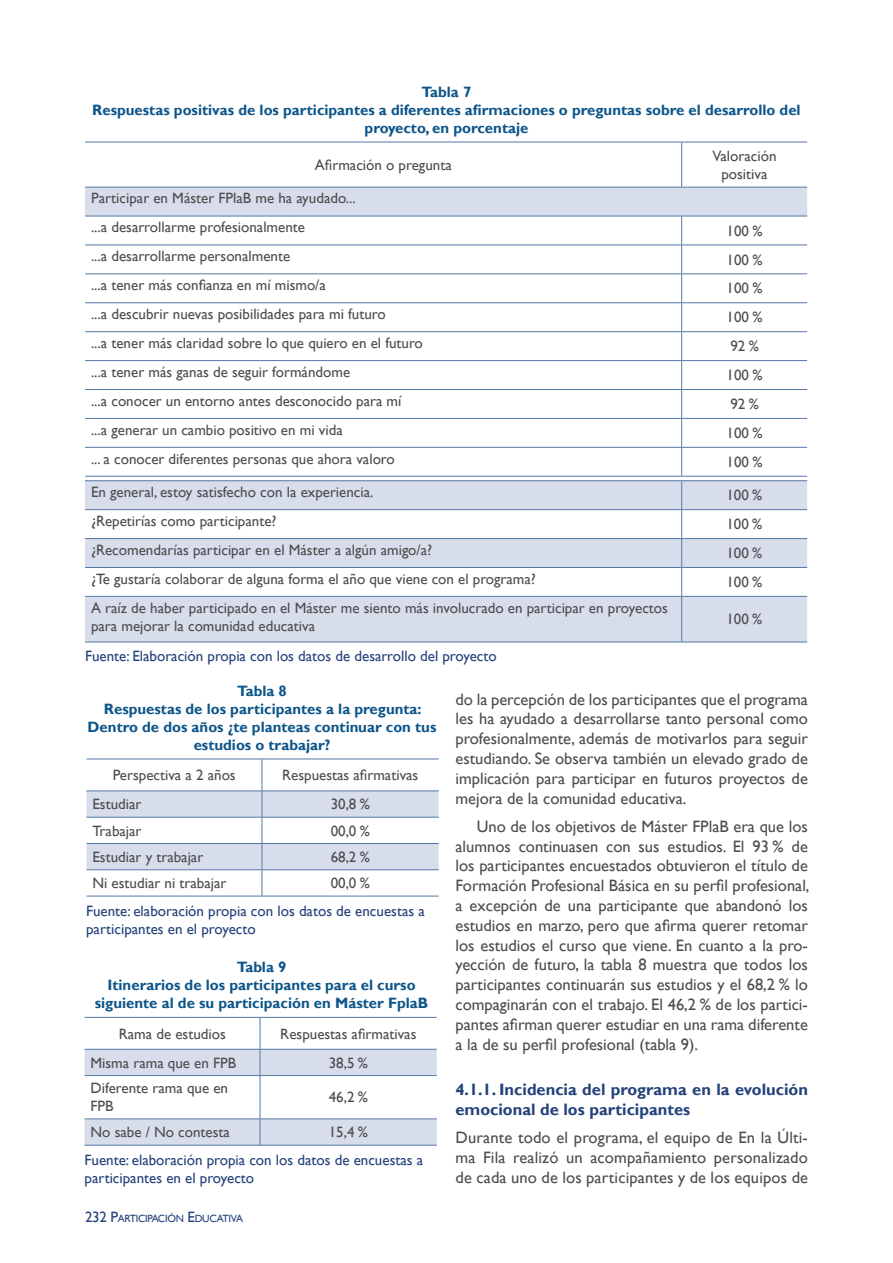
<style>
.page{position:relative;width:893px;height:1263px;background:#fff}
.page>*{position:absolute;margin:0;border:0;box-sizing:border-box;transform-origin:0 0}
.t1{font:16.5px/19.8px "Gill Sans";color:#4d4d4f;text-align:justify}
.t2{font:700 16.5px/19.8px "Gill Sans";color:#24417a}
.t3{font:15px/18px "Gill Sans";color:#4d4d4f}
.t4{font:700 15px/18px "Gill Sans";color:#0d558a;text-align:center}
.t5{font:15px/18px "Gill Sans";color:#24417a}
.t6{font:10.5px "Gill Sans";letter-spacing:-.03em;color:#24417a}
.s1{font-size:15px}
</style>
<div class="page">
<svg style="left:85px;top:143px;width:722px;height:44px"></svg>
<div style="left:85px;top:188px;width:722px;height:454px;background:#d7ddea"></div>
<hr style="left:681px;top:142px;width:1px;height:45px;background:#5478a6">
<hr style="left:85px;top:187px;width:597px;height:1px;background:#5478a6">
<hr style="left:682px;top:187px;width:125px;height:1px;background:#5478a6">
<svg style="left:85px;top:216px;width:722px;height:380px"></svg>
<hr style="left:681px;top:597px;width:1px;height:45px;background:#5478a6">
<hr style="left:682px;top:245px;width:125px;height:1px;background:#5478a6">
<hr style="left:85px;top:273px;width:597px;height:1px;background:#5478a6">
<hr style="left:682px;top:273px;width:125px;height:1px;background:#5478a6">
<hr style="left:85px;top:302px;width:597px;height:1px;background:#5478a6">
<hr style="left:682px;top:302px;width:125px;height:1px;background:#5478a6">
<hr style="left:85px;top:331px;width:597px;height:1px;background:#5478a6">
<hr style="left:682px;top:331px;width:125px;height:1px;background:#5478a6">
<hr style="left:85px;top:360px;width:597px;height:1px;background:#5478a6">
<hr style="left:682px;top:360px;width:125px;height:1px;background:#5478a6">
<hr style="left:85px;top:389px;width:597px;height:1px;background:#5478a6">
<hr style="left:682px;top:389px;width:125px;height:1px;background:#5478a6">
<hr style="left:85px;top:418px;width:597px;height:1px;background:#5478a6">
<hr style="left:682px;top:418px;width:125px;height:1px;background:#5478a6">
<hr style="left:85px;top:447px;width:597px;height:1px;background:#5478a6">
<hr style="left:682px;top:447px;width:125px;height:1px;background:#5478a6">
<hr style="left:85px;top:476px;width:597px;height:1px;background:#5478a6">
<hr style="left:682px;top:476px;width:125px;height:1px;background:#5478a6">
<hr style="left:85px;top:480px;width:597px;height:1px;background:#5478a6">
<hr style="left:682px;top:480px;width:125px;height:1px;background:#5478a6">
<hr style="left:85px;top:509px;width:597px;height:1px;background:#5478a6">
<hr style="left:682px;top:509px;width:125px;height:1px;background:#5478a6">
<hr style="left:85px;top:538px;width:597px;height:1px;background:#5478a6">
<hr style="left:682px;top:538px;width:125px;height:1px;background:#5478a6">
<hr style="left:85px;top:567px;width:597px;height:1px;background:#5478a6">
<hr style="left:682px;top:567px;width:125px;height:1px;background:#5478a6">
<hr style="left:85px;top:596px;width:597px;height:1px;background:#5478a6">
<hr style="left:682px;top:596px;width:125px;height:1px;background:#5478a6">
<hr style="left:85px;top:642px;width:597px;height:1px;background:#5478a6">
<hr style="left:682px;top:642px;width:125px;height:1px;background:#5478a6">
<hr style="left:85px;top:142px;width:597px;height:1px;background:#5478a6">
<hr style="left:682px;top:142px;width:125px;height:1px;background:#5478a6">
<svg style="left:86px;top:759px;width:353px;height:31px"></svg>
<hr style="left:262px;top:759px;width:1px;height:31px;background:#5478a6">
<hr style="left:86px;top:790px;width:176px;height:1px;background:#5478a6">
<hr style="left:262px;top:790px;width:177px;height:1px;background:#5478a6">
<hr style="left:86px;top:896px;width:176px;height:1px;background:#5478a6">
<hr style="left:86px;top:758px;width:176px;height:1px;background:#5478a6">
<hr style="left:262px;top:758px;width:177px;height:1px;background:#5478a6">
<svg style="left:86px;top:791px;width:353px;height:105px"></svg>
<hr style="left:262px;top:896px;width:177px;height:1px;background:#5478a6">
<hr style="left:85px;top:1145px;width:175px;height:1px;background:#5478a6">
<svg style="left:85px;top:1017px;width:352px;height:128px"></svg>
<hr style="left:260px;top:1145px;width:177px;height:1px;background:#5478a6">
<p class="t4" style="left:92px;top:83px;width:710px">Tabla 7<br>Respuestas positivas de los participantes a diferentes afirmaciones o preguntas sobre el desarrollo del proyecto, en porcentaje</p>
<p class="t3" style="left:315px;top:156px;width:138px">Afirmación o pregunta</p>
<p class="t3" style="left:712px;top:147px;width:66px;text-align:center">Valoración positiva</p>
<p class="t3" style="left:91px;top:184px;width:266px;line-height:29px">Participar en Máster FPlaB me ha ayudado... ...a desarrollarme profesionalmente</p>
<p class="t3" style="left:727px;top:222px;width:37px">100 %</p>
<p class="t3" style="left:91px;top:248px;width:201px">...a desarrollarme personalmente</p>
<p class="t3" style="left:727px;top:251px;width:37px">100 %</p>
<p class="t3" style="left:91px;top:276px;width:236px">...a tener más confianza en mí mismo/a</p>
<p class="t3" style="left:727px;top:280px;width:37px">100 %</p>
<p class="t3" style="left:91px;top:305px;width:296px">...a descubrir nuevas posibilidades para mi futuro</p>
<p class="t3" style="left:727px;top:309px;width:37px">100 %</p>
<p class="t3" style="left:91px;top:334px;width:333px">...a tener más claridad sobre lo que quiero en el futuro</p>
<p class="t3" style="left:730px;top:337px;width:30px">92%</p>
<p class="t3" style="left:91px;top:363px;width:261px">...a tener más ganas de seguir formándome</p>
<p class="t3" style="left:727px;top:366px;width:37px">100 %</p>
<p class="t3" style="left:91px;top:392px;width:312px">...a conocer un entorno antes desconocido para mí</p>
<p class="t3" style="left:730px;top:395px;width:30px">92%</p>
<p class="t3" style="left:91px;top:421px;width:253px">...a generar un cambio positivo en mi vida</p>
<p class="t3" style="left:727px;top:424px;width:37px">100 %</p>
<p class="t3" style="left:91px;top:450px;width:305px">... a conocer diferentes personas que ahora valoro</p>
<p class="t3" style="left:727px;top:453px;width:37px">100 %</p>
<p class="t3" style="left:91px;top:483px;width:284px">En general, estoy satisfecho con la experiencia.</p>
<p class="t3" style="left:726px;top:487px;width:37px">100 %</p>
<p class="t3" style="left:91px;top:512px;width:187px">¿Repetirías como participante?</p>
<p class="t3" style="left:726px;top:515px;width:37px">100 %</p>
<p class="t3" style="left:91px;top:541px;width:343px">¿Recomendarías participar en el Máster a algún amigo/a?</p>
<p class="t3" style="left:726px;top:544px;width:37px">100 %</p>
<p class="t3" style="left:91px;top:570px;width:446px">¿Te gustaría colaborar de alguna forma el año que viene con el programa?</p>
<p class="t3" style="left:726px;top:573px;width:37px">100 %</p>
<p class="t3" style="left:91px;top:599px;width:578px">A raíz de haber participado en el Máster me siento más involucrado en participar en proyectos para mejorar la comunidad educativa</p>
<p class="t3" style="left:726px;top:611px;width:37px">100 %</p>
<p class="t5" style="left:85px;top:647px;width:413px">Fuente: Elaboración propia con los datos de desarrollo del proyecto</p>
<p class="t4" style="left:88px;top:682px;width:350px">Tabla 8<br>Respuestas de los participantes a la pregunta:<br>Dentro de dos años ¿te planteas continuar con tus estudios o trabajar?</p>
<p class="t3" style="left:113px;top:766px;width:125px">Perspectiva a 2 años</p>
<p class="t3" style="left:282px;top:766px;width:138px">Respuestas afirmativas</p>
<p class="t3" style="left:92px;top:795px;width:51px">Estudiar</p>
<p class="t3" style="left:331px;top:795px;width:41px">30,8 %</p>
<p class="t3" style="left:92px;top:822px;width:51px">Trabajar</p>
<p class="t3" style="left:331px;top:822px;width:41px">00,0 %</p>
<p class="t3" style="left:92px;top:848px;width:112px">Estudiar y trabajar</p>
<p class="t3" style="left:331px;top:848px;width:41px">68,2 %</p>
<p class="t3" style="left:92px;top:874px;width:135px">Ni estudiar ni trabajar</p>
<p class="t3" style="left:331px;top:874px;width:41px">00,0 %</p>
<p class="t5" style="left:86px;top:902px;width:340px">Fuente: elaboración propia con los datos de encuestas a participantes en el proyecto</p>
<p class="t4" style="left:95px;top:959px;width:333px">Tabla 9<br>Itinerarios de los participantes para el curso siguiente al de su participación en Máster FplaB</p>
<p class="t3" style="left:119px;top:1025px;width:109px">Rama de estudios</p>
<p class="t3" style="left:280px;top:1025px;width:138px">Respuestas afirmativas</p>
<p class="t3" style="left:91px;top:1054px;width:147px">Misma rama que en FPB</p>
<p class="t3" style="left:329px;top:1054px;width:41px">38,5 %</p>
<p class="t3" style="left:91px;top:1079px;width:139px">Diferente rama que en<br>FPB</p>
<p class="t3" style="left:329px;top:1088px;width:41px">46,2 %</p>
<p class="t3" style="left:91px;top:1123px;width:141px">No sabe / No contesta</p>
<p class="t3" style="left:329px;top:1123px;width:41px">15,4 %</p>
<p class="t5" style="left:85px;top:1151px;width:340px">Fuente: elaboración propia con los datos de encuestas a participantes en el proyecto</p>
<p class="t6" style="left:85px;top:1213px;width:160px"><span class="s1">232 P</span>ARTICIPACIÓN <span class="s1">E</span>DUCATIVA</p>
<p class="t1" style="left:455px;top:689px;width:354px">do la percepción de los participantes que el programa les ha ayudado a desarrollarse tanto personal como profesionalmente, además de motivarlos para seguir estudiando. Se observa también un elevado grado de implicación para participar en futuros proyectos de mejora de la comunidad educativa.</p>
<p class="t1" style="left:455px;top:817px;width:356px;text-indent:21px">Uno de los objetivos de Máster FPlaB era que los alumnos continuasen con sus estudios. El 93 % de los participantes encuestados obtuvieron el título de Formación Profesional Básica en su perfil profesional, a excepción de una participante que abandonó los estudios en marzo, pero que afirma querer retomar los estudios el curso que viene. En cuanto a la pro&shy;yección de futuro, la tabla 8 muestra que todos los participantes continuarán sus estudios y el 68,2 % lo compaginarán con el trabajo. El 46,2 % de los partici&shy;pantes afirman querer estudiar en una rama diferente a la de su perfil profesional (tabla 9).</p>
<p class="t2" style="left:455px;top:1080px;width:354px">4.1.1. Incidencia del programa en la evolución emocional de los participantes</p>
<p class="t1" style="left:455px;top:1128px;width:354px">Durante todo el programa, el equipo de En la Últi&shy;ma Fila realizó un acompañamiento personalizado de cada uno de los participantes y de los equipos de</p>
</div>
